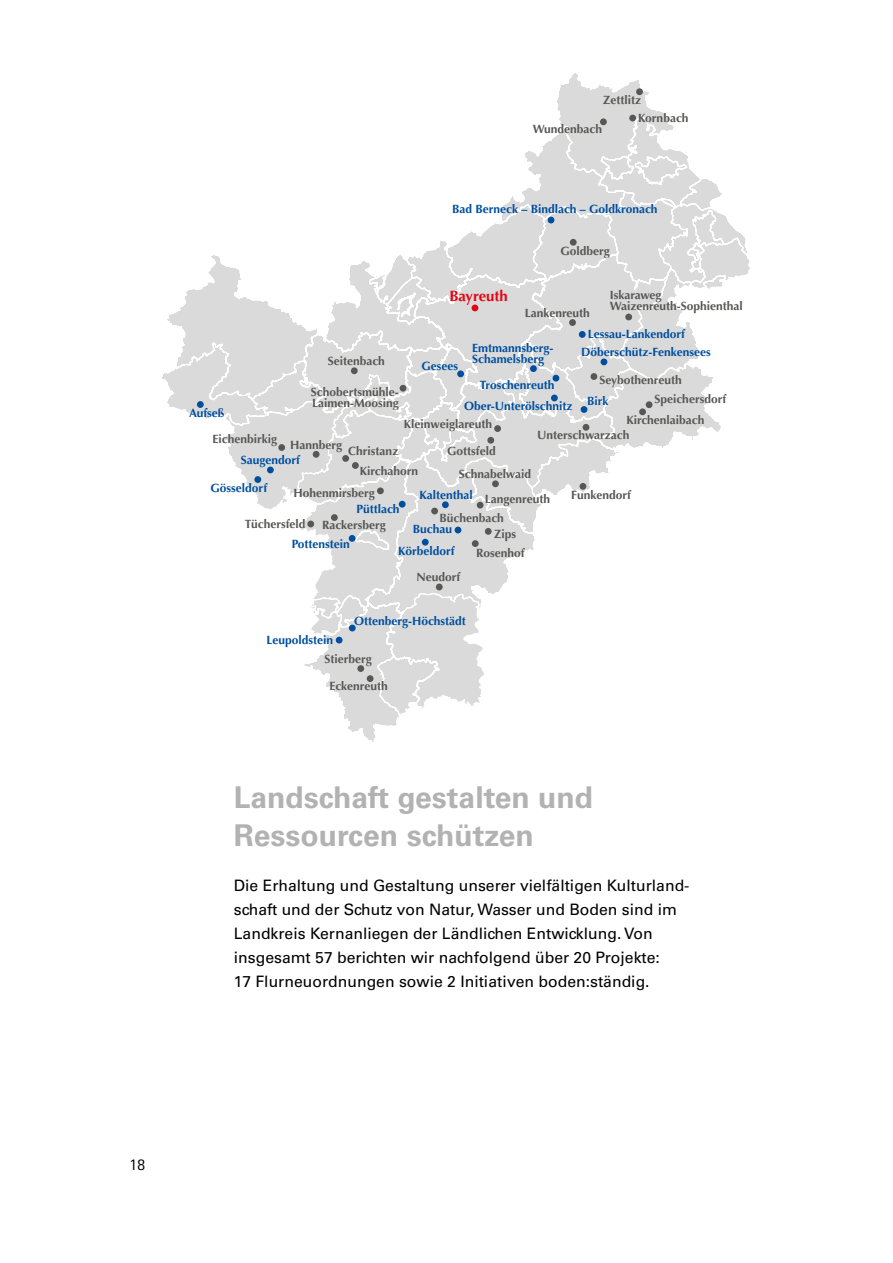
<style>
.page{position:relative;width:893px;height:1263px;background:#fff}
.page>*{position:absolute;margin:0;border:0;box-sizing:border-box;transform-origin:0 0}
.h1-head{font:700 30px/37.5px "Univers LT Std";color:#b3b2b2}
.t1{font:16.5px "Rotis Sans Serif Pro";color:#000}
.p-intro{font:15.75px/24px "Univers LT Std";color:#000}
.t2{font:700 15px "Optima LT Std";color:#e30613}
.t3{font:700 12px/11.2px "Optima LT Std";color:#575756}
.t4{font:700 12px/11.2px "Optima LT Std";color:#004f9f}
</style>
<div class="page">
<svg style="left:162px;top:73px;width:588px;height:669px"></svg>
<p class="t3" style="left:603px;top:94px;width:39px">Zettlitz</p>
<p class="t3" style="left:533px;top:124px;width:71px">Wundenbach</p>
<p class="t3" style="left:638px;top:112px;width:52px">Kornbach</p>
<p class="t4" style="left:452px;top:204px;width:207px">Bad Berneck – Bindlach – Goldkronach</p>
<p class="t3" style="left:328px;top:356px;width:59px">Seitenbach</p>
<p class="t2" style="left:449px;top:287px;width:60px">Bayreuth</p>
<p class="t3" style="left:560px;top:245px;width:51px">Goldberg</p>
<p class="t3" style="left:525px;top:307px;width:67px">Lankenreuth</p>
<p class="t3" style="left:610px;top:290px;width:135px">Iskaraweg<br>Waizenreuth-Sophienthal</p>
<p class="t4" style="left:588px;top:328px;width:99px">Lessau-Lankendorf</p>
<p class="t4" style="left:422px;top:360px;width:38px">Gesees</p>
<p class="t4" style="left:472px;top:342px;width:83px">Emtmannsberg-<br>Schamelsberg</p>
<p class="t4" style="left:581px;top:347px;width:131px">Döberschütz-Fenkensees</p>
<p class="t3" style="left:654px;top:370px;width:73px;line-height:19.2px;text-indent:-55px">Seybothenreuth<br>Speichersdorf</p>
<p class="t4" style="left:480px;top:379px;width:76px">Troschenreuth</p>
<p class="t3" style="left:311px;top:387px;width:89px">Schobertsmühle-<br>Laimen-Moosing</p>
<p class="t4" style="left:587px;top:396px;width:23px">Birk</p>
<p class="t4" style="left:464px;top:401px;width:110px">Ober-Unterölschnitz</p>
<p class="t4" style="left:189px;top:407px;width:37px">Aufseß</p>
<p class="t3" style="left:404px;top:418px;width:90px">Kleinweiglareuth</p>
<p class="t3" style="left:626px;top:415px;width:80px">Kirchenlaibach</p>
<p class="t3" style="left:537px;top:430px;width:94px">Unterschwarzach</p>
<p class="t3" style="left:213px;top:433px;width:66px">Eichenbirkig</p>
<p class="t3" style="left:290px;top:439px;width:54px">Hannberg</p>
<p class="t3" style="left:447px;top:445px;width:50px">Gottsfeld</p>
<p class="t3" style="left:348px;top:445px;width:52px">Christanz</p>
<p class="t4" style="left:241px;top:455px;width:61px">Saugendorf</p>
<p class="t3" style="left:360px;top:466px;width:60px">Kirchahorn</p>
<p class="t3" style="left:459px;top:469px;width:74px">Schnabelwaid</p>
<p class="t4" style="left:211px;top:482px;width:58px">Gösseldorf</p>
<p class="t3" style="left:293px;top:487px;width:83px">Hohenmirsberg</p>
<p class="t4" style="left:420px;top:490px;width:55px">Kaltenthal</p>
<p class="t3" style="left:485px;top:494px;width:67px">Langenreuth</p>
<p class="t4" style="left:356px;top:503px;width:45px">Püttlach</p>
<p class="t3" style="left:439px;top:512px;width:66px">Büchenbach</p>
<p class="t3" style="left:245px;top:518px;width:62px">Tüchersfeld</p>
<p class="t3" style="left:322px;top:519px;width:65px">Rackersberg</p>
<p class="t4" style="left:413px;top:524px;width:41px">Buchau</p>
<p class="t3" style="left:494px;top:529px;width:24px">Zips</p>
<p class="t4" style="left:292px;top:539px;width:60px">Pottenstein</p>
<p class="t4" style="left:398px;top:545px;width:58px">Körbeldorf</p>
<p class="t3" style="left:476px;top:548px;width:50px">Rosenhof</p>
<p class="t3" style="left:416px;top:572px;width:45px">Neudorf</p>
<p class="t4" style="left:266px;top:634px;width:68px">Leupoldstein</p>
<p class="t4" style="left:354px;top:615px;width:113px">Ottenberg-Höchstädt</p>
<p class="t3" style="left:324px;top:653px;width:49px">Stierberg</p>
<p class="t3" style="left:329px;top:681px;width:60px">Eckenreuth</p>
<p class="t3" style="left:571px;top:489px;width:61px">Funkendorf</p>
<h1 class="h1-head" style="left:234px;top:779px;width:361px">Landschaft gestalten und<br>Ressourcen schützen</h1>
<p class="p-intro" style="left:234px;top:873px;width:457px">Die Erhaltung und Gestaltung unserer vielfältigen Kulturland&shy;schaft und der Schutz von Natur, Wasser und Boden sind im Landkreis Kernanliegen der Ländlichen Entwicklung. Von insgesamt 57 berichten wir nachfolgend über 20 Projekte:<br>17 Flurneuordnungen sowie 2 Initiativen boden:ständig.</p>
<h2 class="t1" style="left:129px;top:1154px;width:18px">18</h2>
</div>
